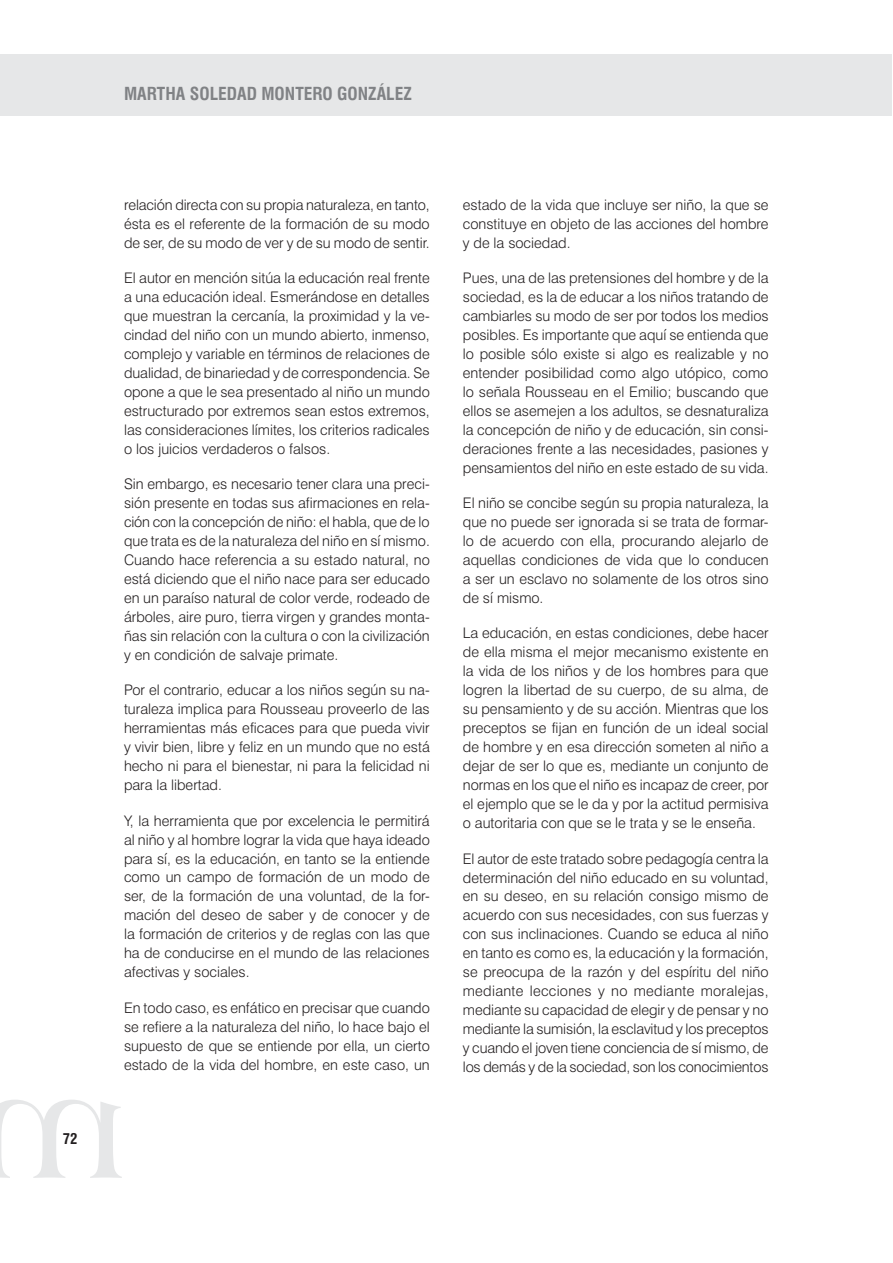
<style>
.page{position:relative;width:893px;height:1263px;background:#fff}
.page>*{position:absolute;margin:0;border:0;box-sizing:border-box;transform-origin:0 0}
.t1{font:700 condensed 17.55px "Swiss 721 BT";color:#808285}
.t2{font:300 14.55px/18.9px "Swiss 721 BT";color:#231f20;text-align:justify}
.t3{font:700 condensed 14.55px "Swiss 721 BT";color:#231f20}
</style>
<div class="page">
<div style="left:0;top:54px;width:892px;height:62px;background:#e6e7e8"></div>
<p class="t3" style="left:63px;top:1131px;width:16px">72</p>
<p class="t1" style="left:124px;top:84px;width:289px">MARTHA SOLEDAD MONTERO GONZÁLEZ</p>
<p class="t2" style="left:124px;top:197px;width:307px">relación directa con su propia naturaleza, en tanto, ésta es el referente de la formación de su modo de ser, de su modo de ver y de su modo de sentir.</p>
<p class="t2" style="left:124px;top:270px;width:307px">El autor en mención sitúa la educación real frente a una educación ideal. Esmerándose en detalles que muestran la cercanía, la proximidad y la ve&shy;cindad del niño con un mundo abierto, inmenso, complejo y variable en términos de relaciones de dualidad, de binariedad y de correspondencia. Se opone a que le sea presentado al niño un mundo estructurado por extremos sean estos extremos, las consideraciones límites, los criterios radicales o los juicios verdaderos o falsos.</p>
<p class="t2" style="left:124px;top:476px;width:307px">Sin embargo, es necesario tener clara una preci&shy;sión presente en todas sus afirmaciones en rela&shy;ción con la concepción de niño: el habla, que de lo que trata es de la naturaleza del niño en sí mismo.<br>Cuando hace referencia a su estado natural, no está diciendo que el niño nace para ser educado en un paraíso natural de color verde, rodeado de árboles, aire puro, tierra virgen y grandes monta&shy;ñas sin relación con la cultura o con la civilización y en condición de salvaje primate.</p>
<p class="t2" style="left:124px;top:682px;width:307px">Por el contrario, educar a los niños según su na&shy;turaleza implica para Rousseau proveerlo de las herramientas más eficaces para que pueda vivir y vivir bien, libre y feliz en un mundo que no está hecho ni para el bienestar, ni para la felicidad ni para la libertad.</p>
<p class="t2" style="left:124px;top:812px;width:307px">Y, la herramienta que por excelencia le permitirá al niño y al hombre lograr la vida que haya ideado para sí, es la educación, en tanto se la entiende como un campo de formación de un modo de ser, de la formación de una voluntad, de la for&shy;mación del deseo de saber y de conocer y de la formación de criterios y de reglas con las que ha de conducirse en el mundo de las relaciones afectivas y sociales.</p>
<p class="t2" style="left:124px;top:1000px;width:307px">En todo caso, es enfático en precisar que cuando se refiere a la naturaleza del niño, lo hace bajo el supuesto de que se entiende por ella, un cierto estado de la vida del hombre, en este caso, un</p>
<p class="t2" style="left:463px;top:197px;width:307px">estado de la vida que incluye ser niño, la que se constituye en objeto de las acciones del hombre y de la sociedad.</p>
<p class="t2" style="left:463px;top:270px;width:307px">Pues, una de las pretensiones del hombre y de la sociedad, es la de educar a los niños tratando de cambiarles su modo de ser por todos los medios posibles. Es importante que aquí se entienda que lo posible sólo existe si algo es realizable y no entender posibilidad como algo utópico, como lo señala Rousseau en el Emilio; buscando que ellos se asemejen a los adultos, se desnaturaliza la concepción de niño y de educación, sin consi&shy;deraciones frente a las necesidades, pasiones y pensamientos del niño en este estado de su vida.</p>
<p class="t2" style="left:463px;top:495px;width:307px">El niño se concibe según su propia naturaleza, la que no puede ser ignorada si se trata de formar&shy;lo de acuerdo con ella, procurando alejarlo de aquellas condiciones de vida que lo conducen a ser un esclavo no solamente de los otros sino de sí mismo.</p>
<p class="t2" style="left:463px;top:625px;width:307px">La educación, en estas condiciones, debe hacer de ella misma el mejor mecanismo existente en la vida de los niños y de los hombres para que logren la libertad de su cuerpo, de su alma, de su pensamiento y de su acción. Mientras que los preceptos se fijan en función de un ideal social de hombre y en esa dirección someten al niño a dejar de ser lo que es, mediante un conjunto de normas en los que el niño es incapaz de creer, por el ejemplo que se le da y por la actitud permisiva o autoritaria con que se le trata y se le enseña.</p>
<p class="t2" style="left:463px;top:850px;width:307px">El autor de este tratado sobre pedagogía centra la determinación del niño educado en su voluntad, en su deseo, en su relación consigo mismo de acuerdo con sus necesidades, con sus fuerzas y con sus inclinaciones. Cuando se educa al niño en tanto es como es, la educación y la formación, se preocupa de la razón y del espíritu del niño mediante lecciones y no mediante moralejas, mediante su capacidad de elegir y de pensar y no mediante la sumisión, la esclavitud y los preceptos y cuando el joven tiene conciencia de sí mismo, de los demás y de la sociedad, son los conocimientos</p>
</div>
